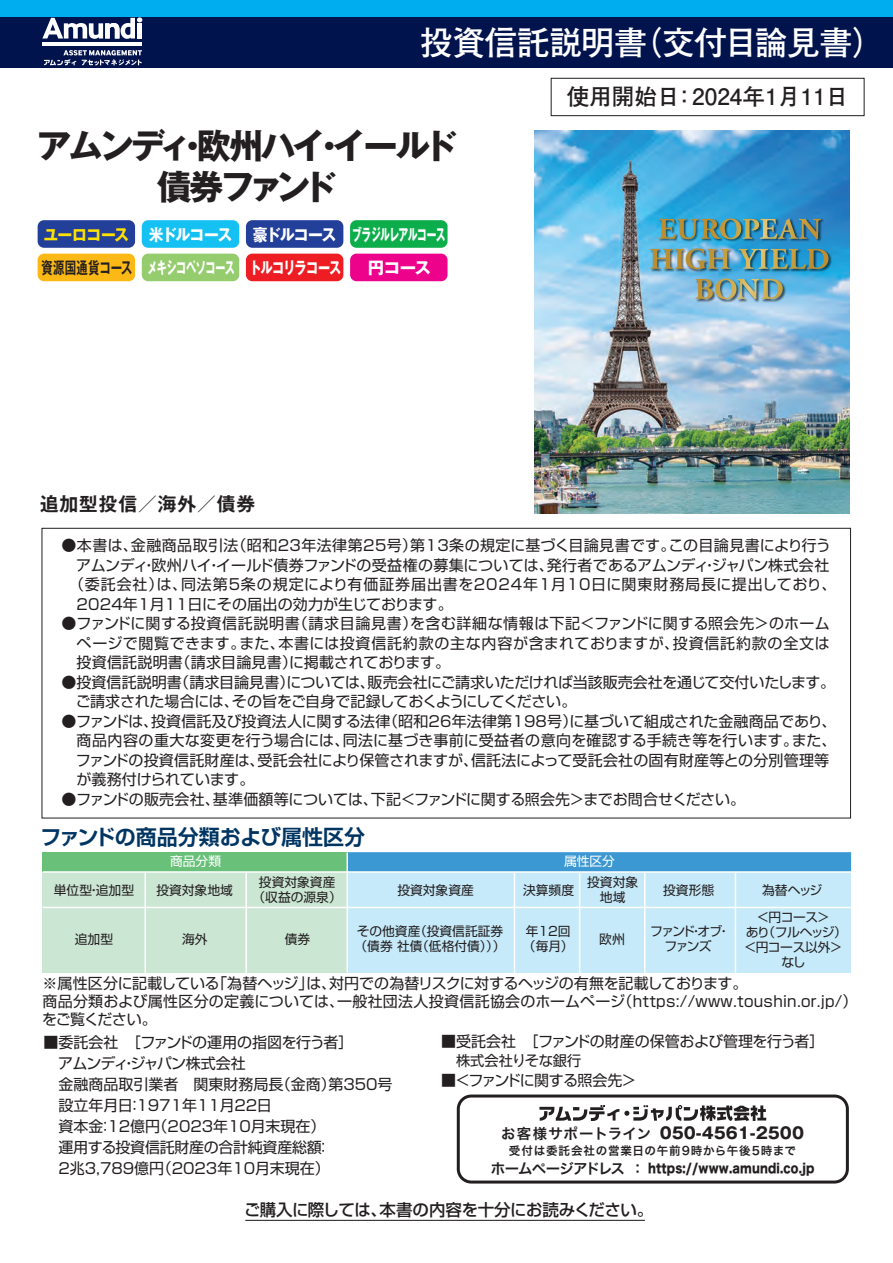
<style>
.page{position:relative;width:893px;height:1263px;background:#fff}
.page>*{position:absolute;margin:0;border:0;box-sizing:border-box;transform-origin:0 0}
.t1{font:700 34.5px/41.4px "Gothic MB101 Pro";letter-spacing:-.1em;color:#231f20;text-align:center}
.t2{font:700 33px "Futo Go B101 Pro";letter-spacing:-.02em;color:#fff}
.t3{font:700 22.5px "Futo Go B101 Pro";letter-spacing:.005em;color:#231f20}
.t4{font:700 21px "Shin Go Pro De";color:#003562}
.t5{font:700 18.75px "Gothic MB101 Pro De";letter-spacing:.05em;color:#231f20}
.t6{font:500 16.5px "Shin Go Pro";letter-spacing:-.03em;color:#231f20}
.t7{font:700 16.5px/33.8px "Gothic MB101 Pro";letter-spacing:-.055em;color:#fff;scale:.9 1}
.t8{font:700 16.5px/33.8px "Gothic MB101 Pro";letter-spacing:-.075em;color:#fff;scale:.9 1}
.t9{font:700 16.5px "Gothic MB101 Pro";letter-spacing:-.055em;color:#fff;scale:.59 1}
.t10{font:700 16.5px "Gothic MB101 Pro De";color:#231f20;scale:.7 1}
.t11{font:700 16.5px "Gothic MB101 Pro";letter-spacing:-.045em;color:#ffe101;scale:.9 1}
.t12{font:700 16.5px "Gothic MB101 Pro";letter-spacing:-.055em;color:#fff}
.t13{font:700 15.9px "Gothic MB101 Pro";color:#231f20}
.t14{font:15px/19.5px "Shin Go Pro";color:#231f20}
.t15{font:15px "Shin Go Pro";letter-spacing:.03em;color:#231f20}
.t16{font:15px "Shin Go Pro";letter-spacing:.06em;color:#231f20}
.t17{font:15px "Shin Go Pro";letter-spacing:-.025em;color:#231f20}
.t18{font:15px "Shin Go Pro";letter-spacing:-.05em;color:#231f20}
.t19{font:14.25px "Shin Go Pro";color:#231f20}
.t20{font:12.9px "Hira Kaku Std W8";letter-spacing:.015em;color:#231f20;scale:.83 1}
.t21{font:12.75px/15px "Shin Go Pro";color:#231f20}
.t22{font:12.75px/15px "Shin Go Pro";letter-spacing:-.035em;color:#231f20;text-align:center}
.t23{font:12.75px/15px "Shin Go Pro";letter-spacing:-.13em;color:#231f20;text-align:center}
.t24{font:12.75px "Shin Go Pro";color:#fff}
.t25{font:11.55px "Hira Kaku Std W6";letter-spacing:.065em;color:#231f20}
.s1{font-family:"Gothic MB101 Pro"}
.s2{font-family:"Hira Kaku Std W6";font-weight:400;font-size:14.4px}
.s3{font-family:"Hira Kaku Std W6";font-size:14.4px}
</style>
<div class="page">
<div style="left:38px;top:254px;width:97px;height:27px;background:#fcb814;border-radius:6px"></div>
<div style="left:350px;top:254px;width:98px;height:27px;background:#ed028c;border-radius:6px"></div>
<div style="left:246px;top:254px;width:97px;height:27px;background:#ee1d23;border-radius:6px"></div>
<div style="left:142px;top:254px;width:97px;height:27px;background:#94cc6e;border-radius:6px"></div>
<img style="left:534px;top:131px;width:315px;height:383px">
<hr style="left:245px;top:1220px;width:400px;height:1px;background:#231f20">
<div style="left:0;top:17px;width:893px;height:51px;background:#00134d"></div>
<div style="left:0;top:0;width:893px;height:17px;background:#00aeef"></div>
<div style="left:551px;top:78px;width:313px;height:38px;border:1px solid #231f20"></div>
<hr style="left:43px;top:42px;width:99px;height:4px;background:#fff">
<svg style="left:42px;top:17px;width:100px;height:22px"></svg>
<div style="left:137px;top:23px;width:5px;height:16px;background:#fff"></div>
<svg style="left:44px;top:50px;width:98px;height:16px"></svg>
<div style="left:38px;top:220px;width:97px;height:28px;background:#223f99;border-radius:6px"></div>
<div style="left:350px;top:220px;width:98px;height:28px;background:#0cae4c;border-radius:6px"></div>
<div style="left:246px;top:220px;width:97px;height:28px;background:#223f99;border-radius:6px"></div>
<div style="left:142px;top:220px;width:97px;height:28px;background:#15c0f2;border-radius:6px"></div>
<img style="left:648px;top:213px;width:187px;height:99px">
<img style="left:658px;top:218px;width:163px;height:21px">
<svg style="left:650px;top:248px;width:80px;height:21px;background:#90a08d"></svg>
<svg style="left:738px;top:249px;width:90px;height:20px;background:#5f928e"></svg>
<svg style="left:695px;top:278px;width:88px;height:21px;background:#8ba394"></svg>
<svg style="left:539px;top:1105px;width:227px;height:16px"></svg>
<div style="left:457px;top:1094px;width:392px;height:89px;border:3px solid #231f20;border-radius:13px"></div>
<div style="left:347px;top:853px;width:504px;height:119px;background:#c6eafa"></div>
<div style="left:43px;top:852px;width:304px;height:120px;background:#cbe6d3"></div>
<div style="left:347px;top:852px;width:504px;height:20px;background:#3b98d3"></div>
<div style="left:43px;top:852px;width:304px;height:20px;background:#69c079"></div>
<hr style="left:144px;top:872px;width:2px;height:101px;background:#fff">
<hr style="left:245px;top:872px;width:2px;height:101px;background:#fff">
<hr style="left:346px;top:852px;width:2px;height:120px;background:#fff">
<hr style="left:579px;top:872px;width:1px;height:101px;background:#fff">
<hr style="left:514px;top:872px;width:1px;height:101px;background:#fff">
<hr style="left:735px;top:872px;width:1px;height:101px;background:#fff">
<hr style="left:644px;top:872px;width:1px;height:101px;background:#fff">
<hr style="left:43px;top:871px;width:808px;height:2px;background:#fff">
<hr style="left:43px;top:907px;width:808px;height:1px;background:#fff">
<h2 class="t2" style="left:420px;top:16px;width:467px">投資信託説明書（交付目論見書）</h2>
<h3 class="t3" style="left:567px;top:79px;width:283px">使用開始日：2024年1月11日</h3>
<h1 class="t1" style="left:36px;top:121px;width:423px">アムンディ・欧州ハイ・イールド債券ファンド</h1>
<p class="t11" style="left:44px;top:221px;width:97px">ユーロコース</p>
<p class="t9" style="left:352px;top:221px;width:159px">ブラジルレアルコース</p>
<p class="t10" style="left:41px;top:254px;width:131px">資源国通貨コース</p>
<p class="t8" style="left:249px;top:215px;width:103px">豪ドルコーストルコリラコース</p>
<p class="t7" style="left:147px;top:215px;width:99px">米ドルコースメキシコペソコース</p>
<p class="t12" style="left:368px;top:254px;width:65px">円コース</p>
<p class="t5" style="left:40px;top:488px;width:217px">追加型投信／海外／債券</p>
<p class="t15" style="left:62px;top:533px;width:771px">●本書は、金融商品取引法（昭和23年法律第25号）第13条の規定に基づく目論見書です。この目論見書により行う</p>
<p class="t14" style="left:76px;top:554px;width:754px">アムンディ・欧州ハイ・イールド債券ファンドの受益権の募集については、発行者であるアムンディ・ジャパン株式会社</p>
<p class="t16" style="left:69px;top:572px;width:769px">（委託会社）は、同法第5条の規定により有価証券届出書を2024年1月10日に関東財務局長に提出しており、</p>
<p class="t14" style="left:77px;top:593px;width:378px">2024年1月11日にその届出の効力が生じております。</p>
<p class="t14" style="left:77px;top:612px;width:755px;text-align:justify;text-indent:-15px">●ファンドに関する投資信託説明書（請求目論見書）を含む詳細な情報は下記＜ファンドに関する照会先＞のホームページで閲覧できます。また、本書には投資信託約款の主な内容が含まれておりますが、投資信託約款の全文は投資信託説明書（請求目論見書）に掲載されております。</p>
<p class="t14" style="left:76px;top:671px;width:761px;text-indent:-14px">●投資信託説明書（請求目論見書）については、販売会社にご請求いただければ当該販売会社を通じて交付いたします。ご請求された場合には、その旨をご自身で記録しておくようにしてください。</p>
<p class="t14" style="left:76px;top:710px;width:762px;text-indent:-14px">●ファンドは、投資信託及び投資法人に関する法律（昭和26年法律第198号）に基づいて組成された金融商品であり、商品内容の重大な変更を行う場合には、同法に基づき事前に受益者の意向を確認する手続き等を行います。また、ファンドの投資信託財産は、受託会社により保管されますが、信託法によって受託会社の固有財産等との分別管理等が義務付けられています。</p>
<p class="t14" style="left:62px;top:788px;width:685px">●ファンドの販売会社、基準価額等については、下記＜ファンドに関する照会先＞までお問合せください。</p>
<h3 class="t4" style="left:41px;top:819px;width:326px">ファンドの商品分類および属性区分</h3>
<p class="t24" style="left:170px;top:851px;width:52px">商品分類</p>
<p class="t24" style="left:564px;top:851px;width:52px">属性区分</p>
<p class="t21" style="left:397px;top:881px;width:78px">投資対象資産</p>
<p class="t21" style="left:523px;top:881px;width:52px">決算頻度</p>
<p class="t21" style="left:587px;top:873px;width:52px;text-align:center">投資対象地域</p>
<p class="t21" style="left:663px;top:881px;width:52px">投資形態</p>
<p class="t21" style="left:253px;top:873px;width:91px;text-align:center">投資対象資産（収益の源泉）</p>
<p class="t21" style="left:156px;top:881px;width:78px">投資対象地域</p>
<p class="t21" style="left:762px;top:881px;width:62px">為替ヘッジ</p>
<p class="t21" style="left:54px;top:881px;width:82px">単位型・追加型</p>
<p class="t21" style="left:75px;top:930px;width:40px">追加型</p>
<p class="t21" style="left:355px;top:922px;width:152px">その他資産（投資信託証券（債券 社債（低格付債）））</p>
<p class="t21" style="left:523px;top:922px;width:52px">年12回（毎月）</p>
<p class="t23" style="left:650px;top:922px;width:82px">ファンド・オブ・ファンズ</p>
<p class="t22" style="left:744px;top:908px;width:104px">＜円コース＞<br>あり（フルヘッジ）＜円コース以外＞なし</p>
<p class="t21" style="left:182px;top:930px;width:27px">海外</p>
<p class="t21" style="left:285px;top:930px;width:27px">債券</p>
<p class="t21" style="left:599px;top:930px;width:27px">欧州</p>
<p class="t14" style="left:42px;top:972px;width:817px;line-height:18px">※属性区分に記載している「為替ヘッジ」は、対円での為替リスクに対するヘッジの有無を記載しております。<br>商品分類および属性区分の定義については、一般社団法人投資信託協会のホームページ（https://www.toushin.or.jp/）をご覧ください。</p>
<p class="t14" style="left:58px;top:1030px;width:336px;line-height:21px;text-indent:-15px">■委託会社　［ファンドの運用の指図を行う者］<br>アムンディ・ジャパン株式会社<br>金融商品取引業者　関東財務局長（金商）第350号設立年月日：1971年11月22日<br>資本金：12億円（2023年10月末現在）<br>運用する投資信託財産の合計純資産総額：<br>2兆3,789億円（2023年10月末現在）</p>
<p class="t17" style="left:441px;top:1029px;width:385px">■受託会社　［ファンドの財産の保管および管理を行う者］</p>
<p class="t19" style="left:456px;top:1048px;width:127px">株式会社<span class="s1">り</span>そな銀行</p>
<p class="t18" style="left:441px;top:1068px;width:197px">■＜ファンドに関する照会先＞</p>
<p class="t13" style="left:501px;top:1120px;width:304px"><span class="s2">お客様サポートライン</span> 050-4561-2500</p>
<p class="t20" style="left:491px;top:1161px;width:392px"><span class="s3">ホームページアドレス ：</span> https://www.amundi.co.jp</p>
<p class="t25" style="left:509px;top:1142px;width:289px">受付は委託会社の営業日の午前9時から午後5時まで</p>
<p class="t6" style="left:244px;top:1196px;width:411px">ご購入に際しては、本書の内容を十分にお読みください。</p>
</div>
